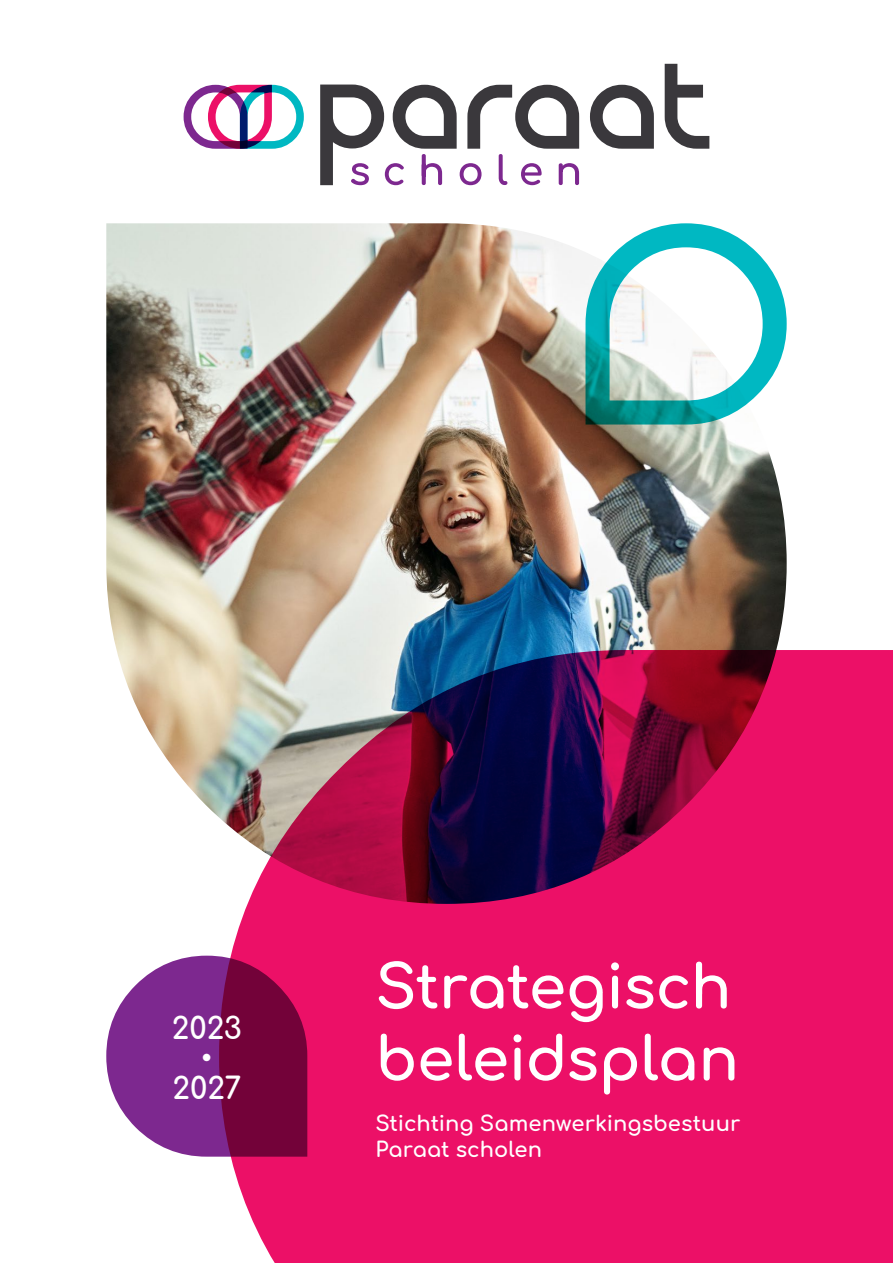
<style>
.page{position:relative;width:893px;height:1263px;background:#fff}
.page>*{position:absolute;margin:0;border:0;box-sizing:border-box;transform-origin:0 0}
.Titel_grijs{font:700 60px/72px "Comfortaa";letter-spacing:-.01em;color:#fff}
.Titel_grijs-2{font:700 30px "Comfortaa";color:#fff}
.Titel_grijs-3{font:700 21px/25.2px "Comfortaa";color:#fff}
</style>
<div class="page">
<img style="left:106px;top:223px;width:681px;height:594px">
<svg style="left:219px;top:650px;width:674px;height:613px;background:#c61e65"></svg>
<svg style="left:106px;top:956px;width:201px;height:201px;background:#8d2f79"></svg>
<svg style="left:585px;top:223px;width:202px;height:201px"></svg>
<svg style="left:590px;top:85px;width:64px;height:64px"></svg>
<svg style="left:665px;top:64px;width:44px;height:85px"></svg>
<svg style="left:184px;top:85px;width:120px;height:64px"></svg>
<svg style="left:320px;top:85px;width:259px;height:100px"></svg>
<p class="Titel_grijs-2" style="left:172px;top:1001px;width:72px">2023</p>
<p class="Titel_grijs-2" style="left:201px;top:1031px;width:13px">•</p>
<p class="Titel_grijs-2" style="left:172px;top:1061px;width:70px">2027</p>
<p class="Titel_grijs" style="left:375px;top:943px;width:365px">Strategisch beleidsplan</p>
<p class="Titel_grijs-3" style="left:375px;top:1108px;width:366px">Stichting Samenwerkingsbestuur<br>Paraat scholen</p>
</div>
